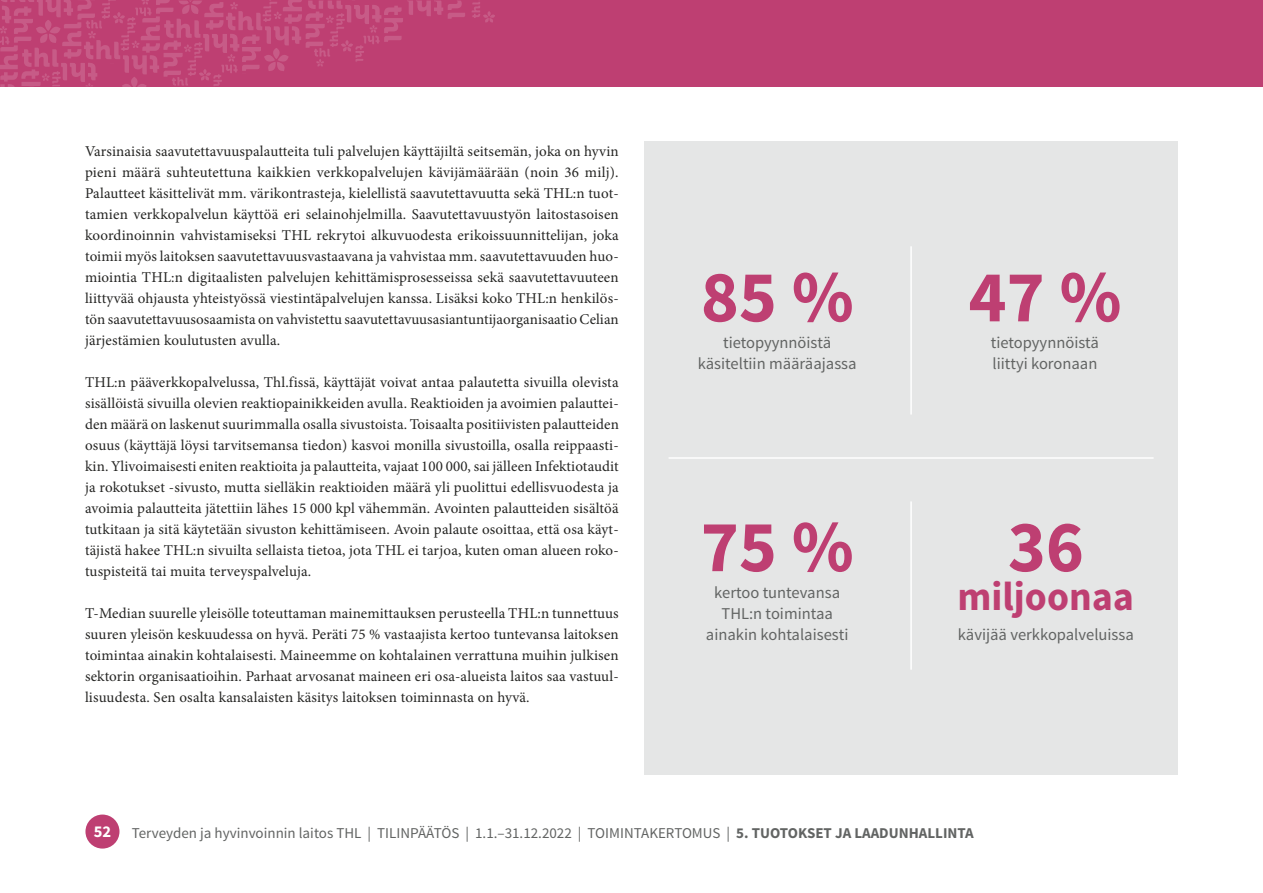
<style>
.page{position:relative;width:1263px;height:893px;background:#fff}
.page>*{position:absolute;margin:0;border:0;box-sizing:border-box;transform-origin:0 0}
.t1{font:700 73.5px "Source Sans Pro";color:#be3f72}
.t2{font:700 40.5px "Source Sans Pro";color:#be3f72}
.t3{font:16.5px/21px "Source Sans Pro";color:#626463;text-align:center}
.t4{font:700 16.5px "Source Sans Pro";color:#fff}
.Leipä{font:15px/21px "Minion Pro";letter-spacing:.005em;color:#252523;text-align:justify}
.t5{font:15px "Source Sans Pro";color:#626463}
.s1{font-weight:700}
</style>
<div class="page">
<div style="left:85px;top:814px;width:34px;height:35px;background:#be3f72;border-radius:50%"></div>
<div style="left:0;top:0;width:1262px;height:86px;background:#be3f72"></div>
<svg style="left:0;top:1px;width:495px;height:85px"></svg>
<div style="left:644px;top:141px;width:534px;height:634px;background:#e5e6e6"></div>
<hr style="left:910px;top:246px;width:2px;height:169px;background:#fff">
<hr style="left:910px;top:501px;width:2px;height:169px;background:#fff">
<hr style="left:668px;top:457px;width:485px;height:2px;background:#fff">
<p class="Leipä" style="left:85px;top:140px;width:535px">Varsinaisia saavutettavuuspalautteita tuli palvelujen käyttäjiltä seitsemän, joka on hyvin pieni määrä suhteutettuna kaikkien verkkopalvelujen kävijämäärään (noin 36 milj).<br>Palautteet käsittelivät mm. värikontrasteja, kielellistä saavutettavuutta sekä THL:n tuot&shy;tamien verkkopalvelun käyttöä eri selainohjelmilla. Saavutettavuustyön laitostasoisen koordinoinnin vahvistamiseksi THL rekrytoi alkuvuodesta erikoissuunnittelijan, joka toimii myös laitoksen saavutettavuusvastaavana ja vahvistaa mm. saavutettavuuden huo&shy;miointia THL:n digitaalisten palvelujen kehittämisprosesseissa sekä saavutettavuuteen liittyvää ohjausta yhteistyössä viestintäpalvelujen kanssa. Lisäksi koko THL:n henkilös&shy;tön saavutettavuusosaamista on vahvistettu saavutettavuusasiantuntijaorganisaatio Celian järjestämien koulutusten avulla.</p>
<p class="Leipä" style="left:85px;top:371px;width:535px">THL:n pääverkkopalvelussa, Thl.fissä, käyttäjät voivat antaa palautetta sivuilla olevista sisällöistä sivuilla olevien reaktiopainikkeiden avulla. Reaktioiden ja avoimien palauttei&shy;den määrä on laskenut suurimmalla osalla sivustoista. Toisaalta positiivisten palautteiden osuus (käyttäjä löysi tarvitsemansa tiedon) kasvoi monilla sivustoilla, osalla reippaasti&shy;kin. Ylivoimaisesti eniten reaktioita ja palautteita, vajaat 100 000, sai jälleen Infektiotaudit ja rokotukset -sivusto, mutta sielläkin reaktioiden määrä yli puolittui edellisvuodesta ja avoimia palautteita jätettiin lähes 15 000 kpl vähemmän. Avointen palautteiden sisältöä tutkitaan ja sitä käytetään sivuston kehittämiseen. Avoin palaute osoittaa, että osa käyt&shy;täjistä hakee THL:n sivuilta sellaista tietoa, jota THL ei tarjoa, kuten oman alueen roko&shy;tuspisteitä tai muita terveyspalveluja.</p>
<p class="Leipä" style="left:85px;top:602px;width:535px">T-Median suurelle yleisölle toteuttaman mainemittauksen perusteella THL:n tunnettuus suuren yleisön keskuudessa on hyvä. Peräti 75 % vastaajista kertoo tuntevansa laitoksen toimintaa ainakin kohtalaisesti. Maineemme on kohtalainen verrattuna muihin julkisen sektorin organisaatioihin. Parhaat arvosanat maineen eri osa-alueista laitos saa vastuul&shy;lisuudesta. Sen osalta kansalaisten käsitys laitoksen toiminnasta on hyvä.</p>
<h1 class="t1" style="left:701px;top:250px;width:154px">85 %</h1>
<p class="t3" style="left:698px;top:333px;width:160px">tietopyynnöistä käsiteltiin määräajassa</p>
<h1 class="t1" style="left:701px;top:500px;width:154px">75 %</h1>
<p class="t3" style="left:706px;top:582px;width:144px">kertoo tuntevansa<br>THL:n toimintaa ainakin kohtalaisesti</p>
<h1 class="t1" style="left:968px;top:250px;width:154px">47 %</h1>
<p class="t3" style="left:991px;top:333px;width:110px;text-align:left">tietopyynnöistä liittyi koronaan</p>
<h1 class="t1" style="left:1008px;top:500px;width:78px">36</h1>
<h2 class="t2" style="left:958px;top:571px;width:178px">miljoonaa</h2>
<p class="t3" style="left:958px;top:624px;width:177px">kävijää verkkopalveluissa</p>
<p class="t4" style="left:94px;top:821px;width:19px">52</p>
<p class="t5" style="left:132px;top:823px;width:843px">Terveyden ja hyvinvoinnin laitos THL | TILINPÄÄTÖS | 1.1.–31.12.2022 | TOIMINTAKERTOMUS | <span class="s1">5. TUOTOKSET JA LAADUNHALLINTA</span></p>
</div>
